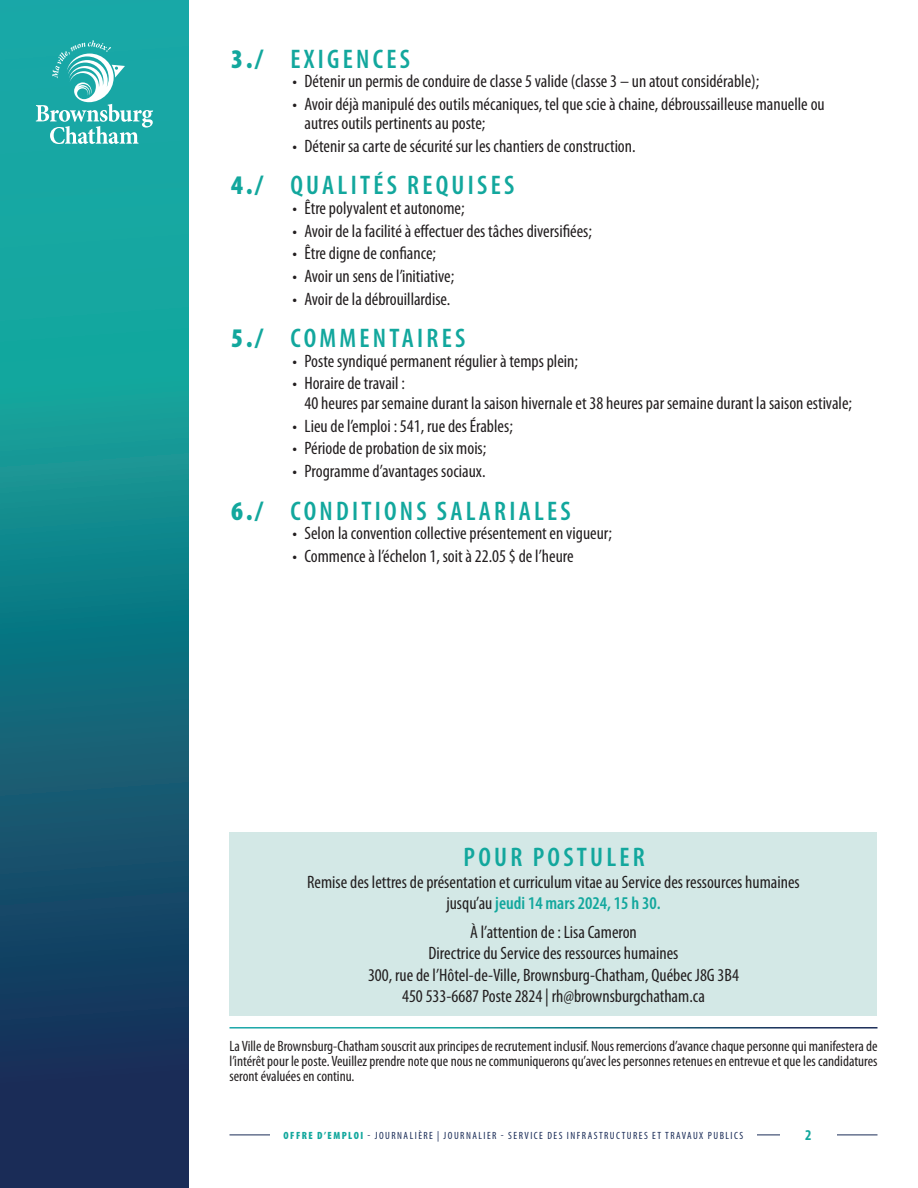
<style>
.page{position:relative;width:918px;height:1188px;background:#fff}
.page>*{position:absolute;margin:0;border:0;box-sizing:border-box;transform-origin:0 0}
.t1{font:600 condensed 27px "Myriad Pro";letter-spacing:.12em;color:#12a79d}
.t2{font:condensed 18px/21.6px "Myriad Pro";color:#231f20}
.t3{font:condensed 15px/15px "Myriad Pro";color:#231f20;text-align:justify}
.t4{font:700 condensed 15px "Myriad Pro";color:#12a79d}
.t5{font:condensed 10.5px "Myriad Pro";letter-spacing:.14em;color:#1a2c57}
.s1{font-weight:900}
.s2{font-weight:600;color:#12a79d}
.s3{font-weight:900;color:#12a79d}
</style>
<div class="page">
<div style="left:230px;top:832px;width:648px;height:184px;background:#d3e8e6"></div>
<svg style="left:0;top:0;width:189px;height:1188px;background:#147381"></svg>
<svg style="left:36px;top:41px;width:117px;height:103px;background:#47b9b7"></svg>
<hr style="left:230px;top:1135px;width:648px;height:1px;background:#1a2c57">
<div style="left:270px;top:1121px;width:487px;height:29px;background:#fff"></div>
<div style="left:780px;top:1120px;width:57px;height:28px;background:#fff"></div>
<h1 class="t1" style="left:231px;top:42px;width:180px"><span class="s1">3./</span> EXIGENCES</h1>
<p class="t2" style="left:292px;top:70px;width:468px">• Détenir un permis de conduire de classe 5 valide (classe 3 – un atout considérable);</p>
<p class="t2" style="left:305px;top:94px;width:522px;line-height:19.5px;text-indent:-12px">• Avoir déjà manipulé des outils mécaniques, tel que scie à chaine, débroussailleuse manuelle ou autres outils pertinents au poste;</p>
<p class="t2" style="left:292px;top:135px;width:345px">• Détenir sa carte de sécurité sur les chantiers de construction.</p>
<h1 class="t1" style="left:231px;top:169px;width:285px"><span class="s1">4./</span> QUALITÉS REQUISES</h1>
<p class="t2" style="left:292px;top:197px;width:174px">• Être polyvalent et autonome;</p>
<p class="t2" style="left:292px;top:220px;width:301px">• Avoir de la facilité à effectuer des tâches diversifiées;</p>
<p class="t2" style="left:292px;top:242px;width:145px">• Être digne de confiance;</p>
<p class="t2" style="left:292px;top:265px;width:163px">• Avoir un sens de l’initiative;</p>
<p class="t2" style="left:292px;top:288px;width:159px">• Avoir de la débrouillardise.</p>
<h1 class="t1" style="left:231px;top:322px;width:236px"><span class="s1">5./</span> COMMENTAIRES</h1>
<p class="t2" style="left:292px;top:350px;width:287px">• Poste syndiqué permanent régulier à temps plein;</p>
<p class="t2" style="left:305px;top:374px;width:549px;line-height:19.5px;text-indent:-12px">• Horaire de travail :<br>40 heures par semaine durant la saison hivernale et 38 heures par semaine durant la saison estivale;</p>
<p class="t2" style="left:292px;top:415px;width:222px">• Lieu de l’emploi : 541, rue des Érables;</p>
<p class="t2" style="left:292px;top:437px;width:195px">• Période de probation de six mois;</p>
<p class="t2" style="left:292px;top:460px;width:194px">• Programme d’avantages sociaux.</p>
<h1 class="t1" style="left:231px;top:494px;width:341px"><span class="s1">6./</span> CONDITIONS SALARIALES</h1>
<p class="t2" style="left:292px;top:522px;width:321px">• Selon la convention collective présentement en vigueur;</p>
<p class="t2" style="left:292px;top:545px;width:283px">• Commence à l’échelon 1, soit à 22.05 $ de l’heure</p>
<h1 class="t1" style="left:464px;top:840px;width:183px">POUR POSTULER</h1>
<p class="t2" style="left:307px;top:871px;width:494px;text-align:center">Remise des lettres de présentation et curriculum vitae au Service des ressources humaines jusqu’au <span class="s2">jeudi 14 mars 2024, 15 h 30.</span></p>
<p class="t2" style="left:368px;top:921px;width:372px;text-align:center">À l’attention de : Lisa Cameron<br>Directrice du Service des ressources humaines<br>300, rue de l’Hôtel-de-Ville, Brownsburg-Chatham, Québec J8G 3B4<br>450 533-6687 Poste 2824 | rh@brownsburgchatham.ca</p>
<p class="t3" style="left:230px;top:1038px;width:649px">La Ville de Brownsburg-Chatham souscrit aux principes de recrutement inclusif. Nous remercions d’avance chaque personne qui manifestera de l’intérêt pour le poste. Veuillez prendre note que nous ne communiquerons qu’avec les personnes retenues en entrevue et que les candidatures seront évaluées en continu.</p>
<p class="t5" style="left:284px;top:1129px;width:461px"><span class="s3">OFFRE D’EMPLOI</span> - JOURNALIÈRE | JOURNALIER - SERVICE DES INFRASTRUCTURES ET TRAVAUX PUBLICS</p>
<p class="t4" style="left:805px;top:1125px;width:8px">2</p>
</div>
